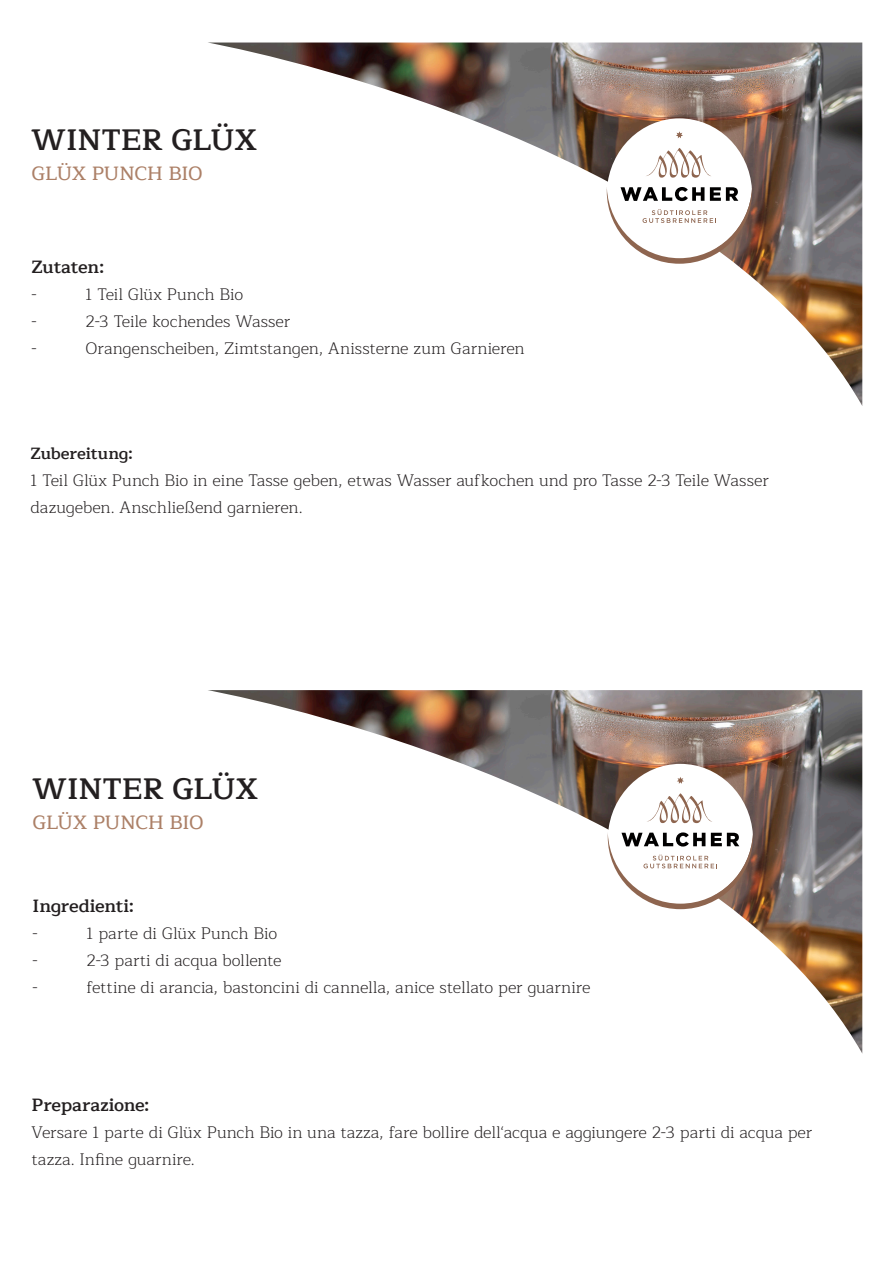
<style>
.page{position:relative;width:893px;height:1263px;background:#fff}
.page>*{position:absolute;margin:0;border:0;box-sizing:border-box;transform-origin:0 0}
.t1{font:600 30px "Maitree";letter-spacing:-.005em;color:#231f20}
.t2{font:500 19.5px "Maitree";letter-spacing:-.02em;color:#ac8067}
.t3{font:600 18px "Maitree";letter-spacing:-.015em;color:#231f20}
.t4{font:300 16.5px/27px "Maitree";letter-spacing:-.005em;color:#231f20}
.t5{font:600 16.5px "Maitree";letter-spacing:-.01em;color:#231f20}
</style>
<div class="page">
<img style="left:210px;top:43px;width:652px;height:363px">
<img style="left:208px;top:690px;width:654px;height:363px">
<svg style="left:607px;top:118px;width:145px;height:146px"></svg>
<svg style="left:608px;top:764px;width:145px;height:145px"></svg>
<h1 class="t1" style="left:32px;top:115px;width:227px">WINTER GLÜX</h1>
<p class="t2" style="left:32px;top:158px;width:172px">GLÜX PUNCH BIO</p>
<p class="t3" style="left:32px;top:252px;width:74px">Zutaten:</p>
<p class="t4" style="left:32px;top:281px;width:7px">-</p>
<p class="t4" style="left:86px;top:281px;width:159px">1 Teil Glüx Punch Bio</p>
<p class="t4" style="left:32px;top:308px;width:7px">-</p>
<p class="t4" style="left:86px;top:308px;width:206px">2-3 Teile kochendes Wasser</p>
<p class="t4" style="left:32px;top:335px;width:7px">-</p>
<p class="t4" style="left:86px;top:335px;width:440px">Orangenscheiben, Zimtstangen, Anissterne zum Garnieren</p>
<p class="t5" style="left:31px;top:439px;width:104px">Zubereitung:</p>
<p class="t4" style="left:31px;top:467px;width:740px">1 Teil Glüx Punch Bio in eine Tasse geben, etwas Wasser aufkochen und pro Tasse 2-3 Teile Wasser dazugeben. Anschließend garnieren.</p>
<h1 class="t1" style="left:33px;top:764px;width:227px">WINTER GLÜX</h1>
<p class="t2" style="left:33px;top:807px;width:172px">GLÜX PUNCH BIO</p>
<p class="t3" style="left:33px;top:891px;width:103px">Ingredienti:</p>
<p class="t4" style="left:33px;top:921px;width:7px">-</p>
<p class="t4" style="left:87px;top:921px;width:192px">1 parte di Glüx Punch Bio</p>
<p class="t4" style="left:33px;top:948px;width:7px">-</p>
<p class="t4" style="left:87px;top:948px;width:196px">2-3 parti di acqua bollente</p>
<p class="t4" style="left:33px;top:975px;width:7px">-</p>
<p class="t4" style="left:87px;top:975px;width:505px">fettine di arancia, bastoncini di cannella, anice stellato per guarnire</p>
<p class="t3" style="left:32px;top:1089px;width:119px">Preparazione:</p>
<p class="t4" style="left:32px;top:1119px;width:782px">Versare 1 parte di Glüx Punch Bio in una tazza, fare bollire dell‘acqua e aggiungere 2-3 parti di acqua per tazza. Infine guarnire.</p>
</div>
